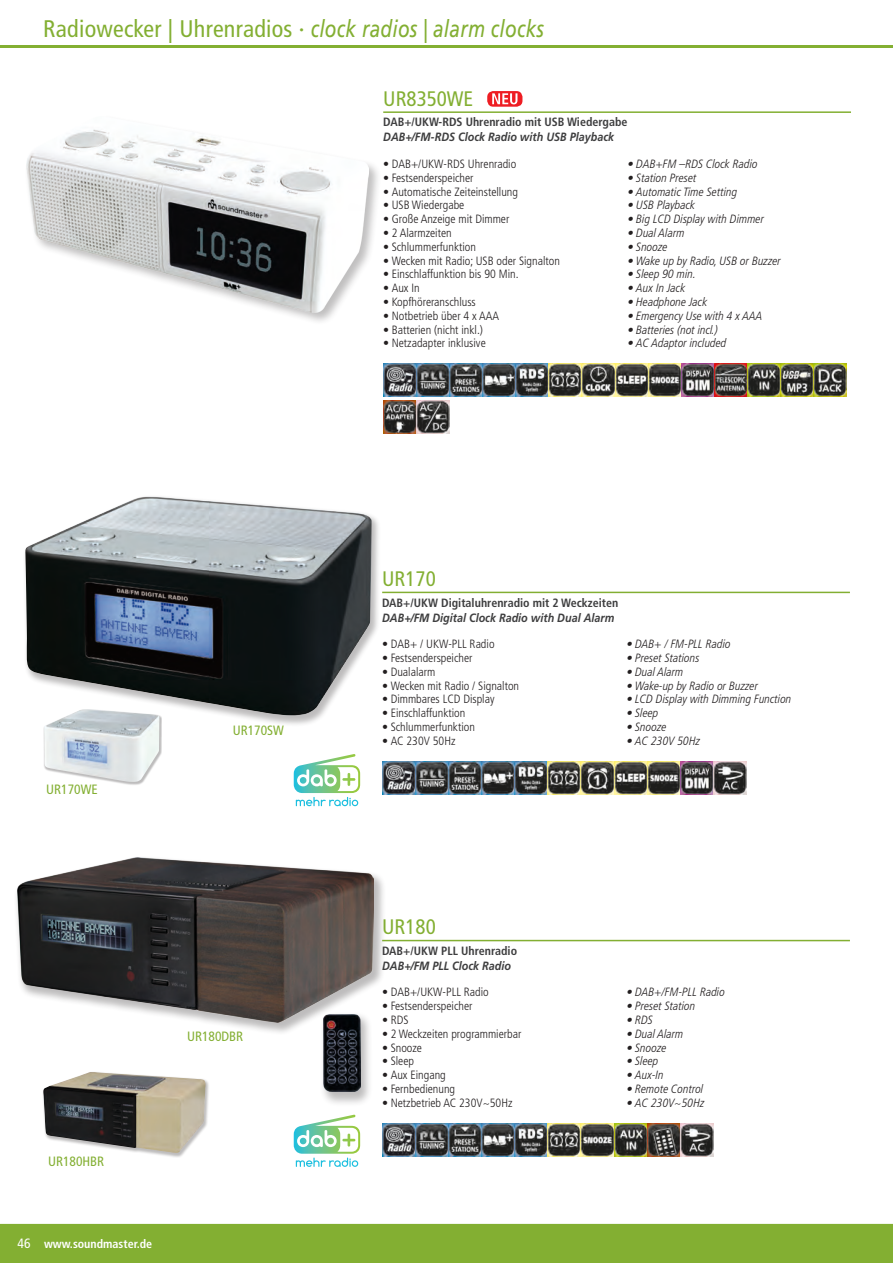
<style>
.page{position:relative;width:893px;height:1263px;background:#fff}
.page>*{position:absolute;margin:0;border:0;box-sizing:border-box;transform-origin:0 0}
.t1{font:condensed 24px "Frutiger LT";letter-spacing:.01em;color:#83af32}
.G_ArtNr{font:condensed 21px "Frutiger LT";color:#83af32}
.Beschreibung_neu{font:condensed 13.5px "Frutiger LT";color:#83af32}
.t2{font:condensed 13.5px "Frutiger LT";color:#fff}
.t3{font:300 condensed 12px "Frutiger LT";color:#231f20}
.t4{font:italic 300 condensed 12px "Frutiger LT Pro";color:#231f20}
.G_BeschDE{font:700 condensed 12px "Frutiger LT";color:#3e3e3f}
.G_BeschGB{font:italic 700 12px "Frutiger LT";color:#3e3e3f;scale:.9 1}
.t5{font:700 condensed 12px "Frutiger LT";color:#fff}
.s1{font-style:italic;font-stretch:normal}
</style>
<div class="page">
<div style="left:0;top:1224px;width:893px;height:39px;background:#83af32"></div>
<hr style="left:0;top:46px;width:893px;height:2px;background:#83af32">
<hr style="left:383px;top:111px;width:468px;height:2px;background:#83af32">
<img style="left:383px;top:364px;width:464px;height:33px">
<img style="left:383px;top:400px;width:66px;height:34px">
<hr style="left:382px;top:940px;width:468px;height:1px;background:#83af32">
<img style="left:382px;top:1123px;width:331px;height:33px">
<hr style="left:382px;top:592px;width:468px;height:1px;background:#83af32">
<img style="left:382px;top:761px;width:364px;height:33px">
<div style="left:22px;top:495px;width:359px;height:231px;background:#231f20;opacity:.3"></div>
<img style="left:25px;top:497px;width:347px;height:219px">
<div style="left:43px;top:709px;width:119px;height:76px;background:#231f20;opacity:.3"></div>
<img style="left:44px;top:709px;width:115px;height:73px">
<div style="left:13px;top:855px;width:373px;height:181px;background:#231f20;opacity:.3"></div>
<img style="left:17px;top:857px;width:357px;height:165px">
<div style="left:42px;top:1071px;width:168px;height:87px;background:#231f20;opacity:.3"></div>
<img style="left:43px;top:1072px;width:163px;height:81px">
<svg style="left:487px;top:91px;width:35px;height:16px"></svg>
<svg style="left:492px;top:93px;width:25px;height:11px"></svg>
<svg style="left:294px;top:754px;width:66px;height:52px"></svg>
<svg style="left:294px;top:1115px;width:66px;height:52px"></svg>
<div style="left:319px;top:1011px;width:54px;height:96px;background:#231f20;opacity:.3"></div>
<img style="left:324px;top:1014px;width:36px;height:78px">
<div style="left:25px;top:115px;width:356px;height:211px;background:#231f20;opacity:.29"></div>
<img style="left:26px;top:117px;width:342px;height:196px">
<h1 class="t1" style="left:43px;top:14px;width:502px">Radiowecker | Uhrenradios · <span class="s1">clock radios | alarm clocks</span></h1>
<p class="G_ArtNr" style="left:383px;top:86px;width:92px">UR8350WE</p>
<p class="G_BeschDE" style="left:383px;top:115px;width:246px">DAB+/UKW-RDS Uhrenradio mit USB Wiedergabe</p>
<p class="G_BeschGB" style="left:383px;top:130px;width:258px">DAB+/FM-RDS Clock Radio with USB Playback</p>
<p class="t3" style="left:383px;top:157px;width:135px">• DAB+/UKW-RDS Uhrenradio</p>
<p class="t3" style="left:383px;top:171px;width:92px">• Festsenderspeicher</p>
<p class="t3" style="left:383px;top:185px;width:136px">• Automatische Zeiteinstellung</p>
<p class="t3" style="left:383px;top:198px;width:83px">• USB Wiedergabe</p>
<p class="t3" style="left:383px;top:212px;width:128px">• Große Anzeige mit Dimmer</p>
<p class="t3" style="left:383px;top:226px;width:70px">• 2 Alarmzeiten</p>
<p class="t3" style="left:383px;top:240px;width:94px">• Schlummerfunktion</p>
<p class="t3" style="left:383px;top:254px;width:178px">• Wecken mit Radio; USB oder Signalton</p>
<p class="t3" style="left:383px;top:267px;width:137px">• Einschlaffunktion bis 90 Min.</p>
<p class="t3" style="left:383px;top:281px;width:38px">• Aux In</p>
<p class="t3" style="left:383px;top:295px;width:94px">• Kopfhöreranschluss</p>
<p class="t3" style="left:383px;top:309px;width:117px">• Notbetrieb über 4 x AAA</p>
<p class="t3" style="left:383px;top:323px;width:101px">• Batterien (nicht inkl.)</p>
<p class="t3" style="left:383px;top:336px;width:104px">• Netzadapter inklusive</p>
<p class="t4" style="left:628px;top:157px;width:132px">• DAB+FM –RDS Clock Radio</p>
<p class="t4" style="left:628px;top:171px;width:70px">• Station Preset</p>
<p class="t4" style="left:628px;top:185px;width:111px">• Automatic Time Setting</p>
<p class="t4" style="left:628px;top:198px;width:69px">• USB Playback</p>
<p class="t4" style="left:628px;top:212px;width:138px">• Big LCD Display with Dimmer</p>
<p class="t4" style="left:628px;top:226px;width:58px">• Dual Alarm</p>
<p class="t4" style="left:628px;top:240px;width:41px">• Snooze</p>
<p class="t4" style="left:628px;top:254px;width:155px">• Wake up by Radio, USB or Buzzer</p>
<p class="t4" style="left:628px;top:267px;width:70px">• Sleep 90 min.</p>
<p class="t4" style="left:628px;top:281px;width:59px">• Aux In Jack</p>
<p class="t4" style="left:628px;top:295px;width:81px">• Headphone Jack</p>
<p class="t4" style="left:628px;top:309px;width:136px">• Emergency Use with 4 x AAA</p>
<p class="t4" style="left:628px;top:323px;width:92px">• Batteries (not incl.)</p>
<p class="t4" style="left:628px;top:336px;width:100px">• AC Adaptor included</p>
<p class="Beschreibung_neu" style="left:46px;top:781px;width:53px">UR170WE</p>
<p class="Beschreibung_neu" style="left:233px;top:722px;width:53px">UR170SW</p>
<p class="Beschreibung_neu" style="left:187px;top:1029px;width:58px">UR180DBR</p>
<p class="Beschreibung_neu" style="left:48px;top:1153px;width:58px">UR180HBR</p>
<p class="t2" style="left:17px;top:1235px;width:15px">46</p>
<p class="t5" style="left:44px;top:1236px;width:110px">www.soundmaster.de</p>
<p class="G_ArtNr" style="left:382px;top:567px;width:55px">UR170</p>
<p class="G_BeschDE" style="left:382px;top:595px;width:238px">DAB+/UKW Digitaluhrenradio mit 2 Weckzeiten</p>
<p class="G_BeschGB" style="left:382px;top:610px;width:259px">DAB+/FM Digital Clock Radio with Dual Alarm</p>
<p class="t3" style="left:382px;top:637px;width:114px">• DAB+ / UKW-PLL Radio</p>
<p class="t3" style="left:382px;top:651px;width:92px">• Festsenderspeicher</p>
<p class="t3" style="left:382px;top:665px;width:55px">• Dualalarm</p>
<p class="t3" style="left:382px;top:679px;width:138px">• Wecken mit Radio / Signalton</p>
<p class="t3" style="left:382px;top:692px;width:114px">• Dimmbares LCD Display</p>
<p class="t3" style="left:382px;top:706px;width:85px">• Einschlaffunktion</p>
<p class="t3" style="left:382px;top:720px;width:94px">• Schlummerfunktion</p>
<p class="t3" style="left:382px;top:734px;width:75px">• AC 230V 50Hz</p>
<p class="t4" style="left:627px;top:637px;width:105px">• DAB+ / FM-PLL Radio</p>
<p class="t4" style="left:627px;top:651px;width:74px">• Preset Stations</p>
<p class="t4" style="left:627px;top:665px;width:58px">• Dual Alarm</p>
<p class="t4" style="left:627px;top:678px;width:133px">• Wake-up by Radio or Buzzer</p>
<p class="t4" style="left:627px;top:692px;width:166px">• LCD Display with Dimming Function</p>
<p class="t4" style="left:627px;top:706px;width:33px">• Sleep</p>
<p class="t4" style="left:627px;top:720px;width:41px">• Snooze</p>
<p class="t4" style="left:627px;top:734px;width:75px">• AC 230V 50Hz</p>
<p class="G_ArtNr" style="left:382px;top:915px;width:55px">UR180</p>
<p class="G_BeschDE" style="left:382px;top:943px;width:136px">DAB+/UKW PLL Uhrenradio</p>
<p class="G_BeschGB" style="left:382px;top:958px;width:145px">DAB+/FM PLL Clock Radio</p>
<p class="t3" style="left:382px;top:985px;width:108px">• DAB+/UKW-PLL Radio</p>
<p class="t3" style="left:382px;top:999px;width:92px">• Festsenderspeicher</p>
<p class="t3" style="left:382px;top:1013px;width:28px">• RDS</p>
<p class="t3" style="left:382px;top:1027px;width:141px">• 2 Weckzeiten programmierbar</p>
<p class="t3" style="left:382px;top:1040px;width:41px">• Snooze</p>
<p class="t3" style="left:382px;top:1054px;width:33px">• Sleep</p>
<p class="t3" style="left:382px;top:1068px;width:65px">• Aux Eingang</p>
<p class="t3" style="left:382px;top:1082px;width:74px">• Fernbedienung</p>
<p class="t3" style="left:382px;top:1096px;width:132px">• Netzbetrieb AC 230V~50Hz</p>
<p class="t4" style="left:627px;top:985px;width:100px">• DAB+/FM-PLL Radio</p>
<p class="t4" style="left:627px;top:999px;width:70px">• Preset Station</p>
<p class="t4" style="left:627px;top:1013px;width:28px">• RDS</p>
<p class="t4" style="left:627px;top:1027px;width:58px">• Dual Alarm</p>
<p class="t4" style="left:627px;top:1040px;width:41px">• Snooze</p>
<p class="t4" style="left:627px;top:1054px;width:33px">• Sleep</p>
<p class="t4" style="left:627px;top:1068px;width:39px">• Aux-In</p>
<p class="t4" style="left:627px;top:1082px;width:78px">• Remote Control</p>
<p class="t4" style="left:627px;top:1096px;width:79px">• AC 230V~50Hz</p>
</div>
